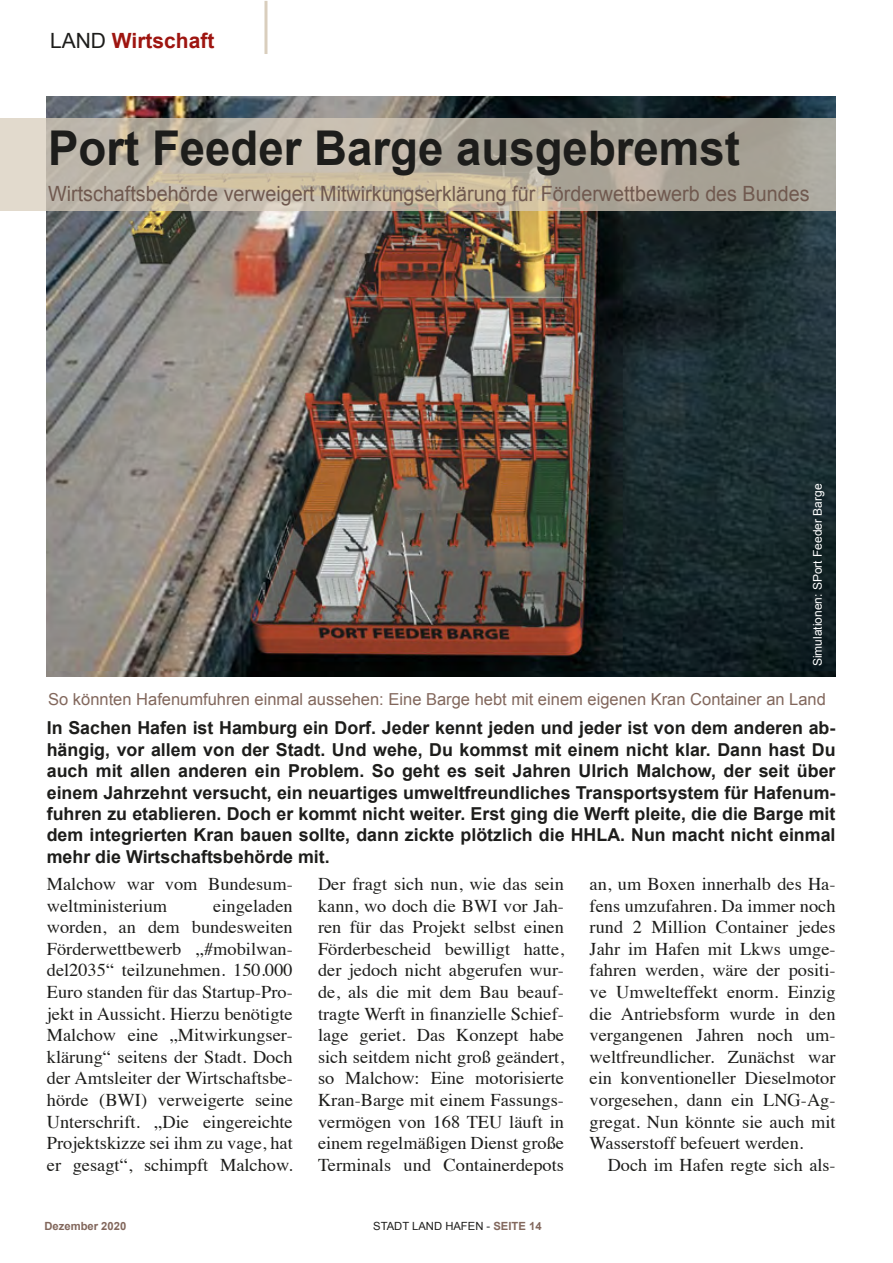
<style>
.page{position:relative;width:893px;height:1263px;background:#fff}
.page>*{position:absolute;margin:0;border:0;box-sizing:border-box;transform-origin:0 0}
.t1{font:700 48px "Arial";color:#1d1d1b;scale:.95 1}
.t2{font:21px "Arial";color:#70594f;scale:.94 1}
.t3{font:700 21px "Arial";color:#9e1510}
.t4{font:18px/21.6px "Times";color:#1d1d1b;text-align:justify}
.t5{font:700 17.85px/21.5px "Arial";color:#1d1d1b;text-align:justify}
.t6{font:16.5px "Arial";color:#82675c}
.t7{font:12px "Arial";color:#fff}
.t8{font:11.25px "Arial";color:#1d1d1b}
.t9{font:700 11.25px "Arial";color:#82675c}
.s1{font-weight:400;color:#1d1d1b}
.s2{font-weight:700;color:#82675c}
</style>
<div class="page">
<hr style="left:264px;top:1px;width:3px;height:53px;background:#d9cebd">
<img style="left:47px;top:96px;width:788px;height:581px">
<svg style="left:0;top:118px;width:836px;height:92px;background:#bab2a3"></svg>
<p class="t3" style="left:50px;top:26px;width:166px"><span class="s1">LAND</span> Wirtschaft</p>
<h1 class="t1" style="left:48px;top:116px;width:730px">Port Feeder Barge ausgebremst</h1>
<p class="t2" style="left:48px;top:180px;width:811px">Wirtschaftsbehörde verweigert Mitwirkungserklärung für Förderwettbewerb des Bundes</p>
<p class="t7" style="left:810px;top:666px;width:184px;rotate:-90deg">Simulationen: SPort Feeder Barge</p>
<p class="t6" style="left:48px;top:689px;width:779px">So könnten Hafenumfuhren einmal aussehen: Eine Barge hebt mit einem eigenen Kran Container an Land</p>
<p class="t5" style="left:47px;top:718px;width:790px">In Sachen Hafen ist Hamburg ein Dorf. Jeder kennt jeden und jeder ist von dem anderen ab&shy;hängig, vor allem von der Stadt. Und wehe, Du kommst mit einem nicht klar. Dann hast Du auch mit allen anderen ein Problem. So geht es seit Jahren Ulrich Malchow, der seit über einem Jahrzehnt versucht, ein neuartiges umweltfreundliches Transportsystem für Hafenum&shy;fuhren zu etablieren. Doch er kommt nicht weiter. Erst ging die Werft pleite, die die Barge mit dem integrierten Kran bauen sollte, dann zickte plötzlich die HHLA. Nun macht nicht einmal mehr die Wirtschaftsbehörde mit.</p>
<p class="t4" style="left:47px;top:871px;width:247px">Malchow war vom Bundesum&shy;weltministerium</p>
<p class="t4" style="left:590px;top:871px;width:247px">an, um Boxen innerhalb des Ha&shy;fens umzufahren. Da immer noch rund 2 Million Container jedes Jahr im Hafen mit Lkws umge&shy;fahren werden, wäre der positi&shy;ve Umwelteffekt enorm. Einzig die Antriebsform wurde in den vergangenen Jahren noch um&shy;weltfreundlicher. Zunächst war ein konventioneller Dieselmotor vorgesehen, dann ein LNG-Ag&shy;gregat. Nun könnte sie auch mit Wasserstoff befeuert werden.</p>
<p class="t4" style="left:608px;top:1152px;width:229px">Doch im Hafen regte sich als-</p>
<p class="t4" style="left:318px;top:871px;width:247px">Der fragt sich nun, wie das sein kann, wo doch die BWI vor Jah&shy;ren für das Projekt selbst einen Förderbescheid bewilligt hatte, der jedoch nicht abgerufen wur&shy;de, als die mit dem Bau beauf&shy;tragte Werft in finanzielle Schief&shy;lage geriet. Das Konzept habe sich seitdem nicht groß geändert, so Malchow: Eine motorisierte Kran-Barge mit einem Fassungs&shy;vermögen von 168 TEU läuft in einem regelmäßigen Dienst große Terminals und Containerdepots</p>
<p class="t4" style="left:47px;top:893px;width:247px;text-indent:166px">eingeladen worden, an dem bundesweiten Förderwettbewerb „#mobilwan&shy;del2035“ teilzunehmen. 150.000<br>Euro standen für das Startup-Pro&shy;jekt in Aussicht. Hierzu benötigte Malchow eine „Mitwirkungser&shy;klärung“ seitens der Stadt. Doch der Amtsleiter der Wirtschaftsbe&shy;hörde (BWI) verweigerte seine Unterschrift. „Die eingereichte Projektskizze sei ihm zu vage, hat er gesagt“, schimpft Malchow.</p>
<p class="t9" style="left:44px;top:1219px;width:83px">Dezember 2020</p>
<p class="t8" style="left:373px;top:1219px;width:170px">STADT LAND HAFEN - <span class="s2">SEITE 14</span></p>
</div>
